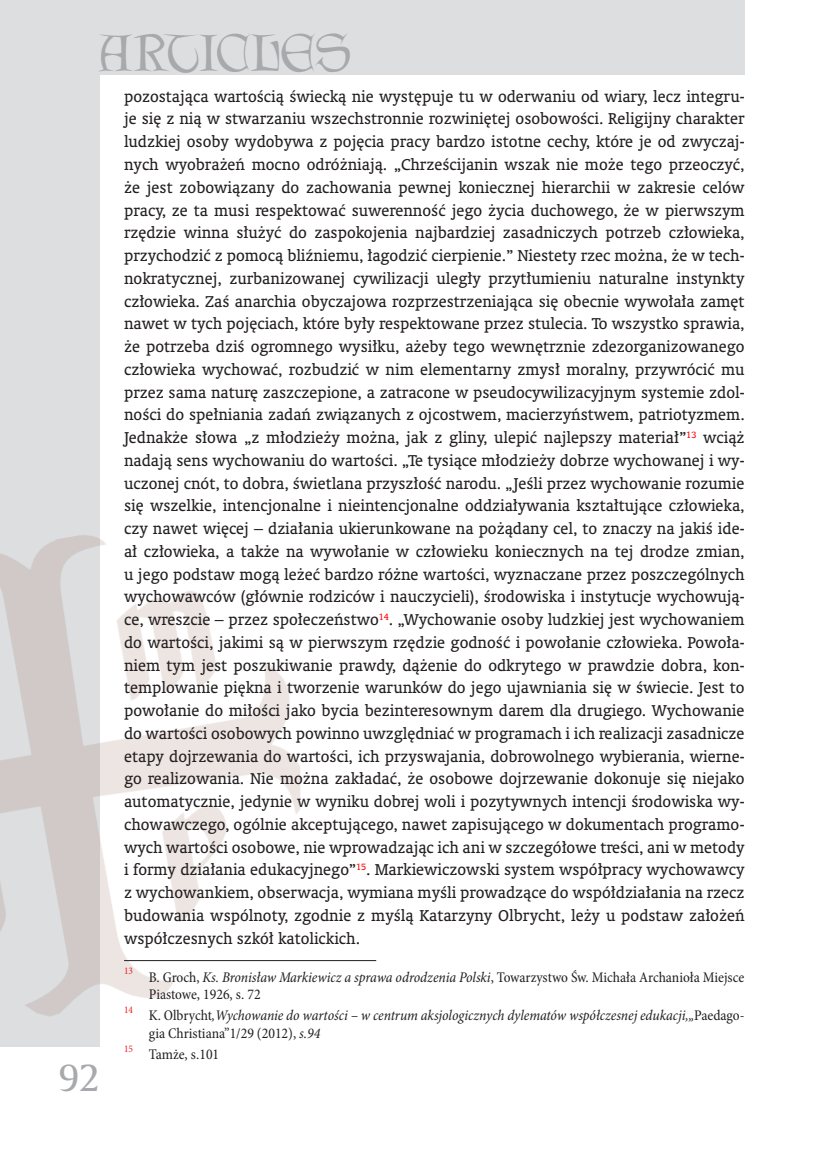
<style>
.page{position:relative;width:819px;height:1166px;background:#fff}
.page>*{position:absolute;margin:0;border:0;box-sizing:border-box;transform-origin:0 0}
.t1{font:46.55px "Lettergical PL";color:#a8a9ad}
.t2{font:36.75px "Amerigo PL";color:#a8a9ad}
.t3{font:15.75px/22.8px "Oranda PL";color:#231f20;text-align:justify}
.przypisy_PK{font:italic condensed 14.88px/17.8px "Minion Pro";letter-spacing:-.005em;color:#231f20}
.przypisy_PK-2{font:condensed 14.88px/17.8px "Minion Pro";color:#231f20}
.przypisy_PK-3{font:condensed 10.15px "Minion Pro";color:#ee1d23}
.s1{font-style:italic}
.s2{font-style:normal}
</style>
<div class="page">
<div style="left:0;top:0;width:99px;height:1047px;background:#dddee0"></div>
<div style="left:0;top:0;width:744px;height:74px;background:#dddee0"></div>
<img style="left:0;top:524px;width:300px;height:500px">
<hr style="left:124px;top:960px;width:252px;height:1px;background:#231f20">
<h1 class="t1" style="left:99px;top:25px;width:254px">ARTICLES</h1>
<h2 class="t2" style="left:59px;top:1053px;width:42px">92</h2>
<p class="t3" style="left:124px;top:85px;width:622px">pozostająca wartością świecką nie występuje tu w oderwaniu od wiary, lecz integru&shy;je się z nią w stwarzaniu wszechstronnie rozwiniętej osobowości. Religijny charakter ludzkiej osoby wydobywa z pojęcia pracy bardzo istotne cechy, które je od zwyczaj&shy;nych wyobrażeń mocno odróżniają. „Chrześcijanin wszak nie może tego przeoczyć, że jest zobowiązany do zachowania pewnej koniecznej hierarchii w zakresie celów pracy, ze ta musi respektować suwerenność jego życia duchowego, że w pierwszym rzędzie winna służyć do zaspokojenia najbardziej zasadniczych potrzeb człowieka, przychodzić z pomocą bliźniemu, łagodzić cierpienie.” Niestety rzec można, że w tech&shy;nokratycznej, zurbanizowanej cywilizacji uległy przytłumieniu naturalne instynkty człowieka. Zaś anarchia obyczajowa rozprzestrzeniająca się obecnie wywołała zamęt nawet w tych pojęciach, które były respektowane przez stulecia. To wszystko sprawia, że potrzeba dziś ogromnego wysiłku, ażeby tego wewnętrznie zdezorganizowanego człowieka wychować, rozbudzić w nim elementarny zmysł moralny, przywrócić mu przez sama naturę zaszczepione, a zatracone w pseudocywilizacyjnym systemie zdol&shy;ności do spełniania zadań związanych z ojcostwem, macierzyństwem, patriotyzmem.<br>Jednakże słowa „z młodzieży można, jak z gliny, ulepić najlepszy materiał”<sup>13</sup> wciąż nadają sens wychowaniu do wartości. „Te tysiące młodzieży dobrze wychowanej i wy&shy;uczonej cnót, to dobra, świetlana przyszłość narodu. „Jeśli przez wychowanie rozumie się wszelkie, intencjonalne i nieintencjonalne oddziaływania kształtujące człowieka, czy nawet więcej – działania ukierunkowane na pożądany cel, to znaczy na jakiś ide&shy;ał człowieka, a także na wywołanie w człowieku koniecznych na tej drodze zmian, u jego podstaw mogą leżeć bardzo różne wartości, wyznaczane przez poszczególnych wychowawców (głównie rodziców i nauczycieli), środowiska i instytucje wychowują&shy;ce, wreszcie – przez społeczeństwo<sup>14</sup>. „Wychowanie osoby ludzkiej jest wychowaniem do wartości, jakimi są w pierwszym rzędzie godność i powołanie człowieka. Powoła&shy;niem tym jest poszukiwanie prawdy, dążenie do odkrytego w prawdzie dobra, kon&shy;templowanie piękna i tworzenie warunków do jego ujawniania się w świecie. Jest to powołanie do miłości jako bycia bezinteresownym darem dla drugiego. Wychowanie do wartości osobowych powinno uwzględniać w programach i ich realizacji zasadnicze etapy dojrzewania do wartości, ich przyswajania, dobrowolnego wybierania, wierne&shy;go realizowania. Nie można zakładać, że osobowe dojrzewanie dokonuje się niejako automatycznie, jedynie w wyniku dobrej woli i pozytywnych intencji środowiska wy&shy;chowawczego, ogólnie akceptującego, nawet zapisującego w dokumentach programo&shy;wych wartości osobowe, nie wprowadzając ich ani w szczegółowe treści, ani w metody i formy działania edukacyjnego”<sup>15</sup>. Markiewiczowski system współpracy wychowawcy z wychowankiem, obserwacja, wymiana myśli prowadzące do współdziałania na rzecz budowania wspólnoty, zgodnie z myślą Katarzyny Olbrycht, leży u podstaw założeń współczesnych szkół katolickich.</p>
<p class="przypisy_PK-3" style="left:124px;top:964px;width:11px">13</p>
<p class="przypisy_PK-2" style="left:149px;top:968px;width:597px">B. Groch, <span class="s1">Ks. Bronisław Markiewicz a sprawa odrodzenia Polski</span>, Towarzystwo Św. Michała Archanioła Miejsce<br>Piastowe, 1926, s. 72</p>
<p class="przypisy_PK-3" style="left:124px;top:1003px;width:11px">14</p>
<p class="przypisy_PK" style="left:149px;top:1007px;width:597px"><span class="s2">K. Olbrycht</span>,Wychowanie do wartości – w centrum aksjologicznych dylematów współczesnej edukacji,„<span class="s2">Paedago&shy;gia Christiana”1/29 (2012),</span> s.94</p>
<p class="przypisy_PK-3" style="left:124px;top:1042px;width:11px">15</p>
<p class="przypisy_PK-2" style="left:149px;top:1046px;width:72px">Tamże, s.101</p>
</div>
